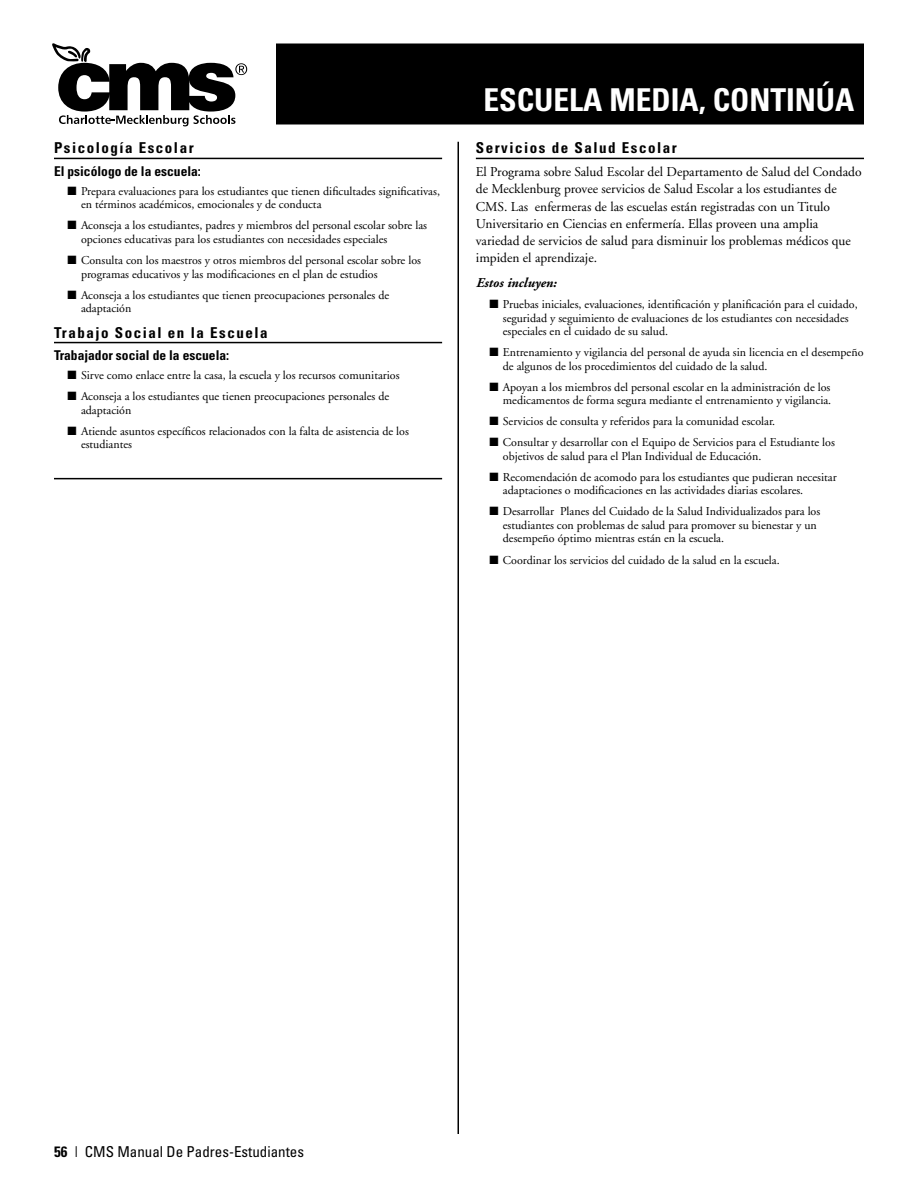
<style>
.page{position:relative;width:918px;height:1188px;background:#fff}
.page>*{position:absolute;margin:0;border:0;box-sizing:border-box;transform-origin:0 0}
.t1{font:700 condensed 31.5px "Univers";color:#fff}
.t2{font:700 condensed 15px "Univers";letter-spacing:.1em;color:#000}
.t3{font:condensed 15px "Univers";color:#000}
.t4{font:13.5px/17.2px "Adobe Garamond";color:#000}
.t5{font:700 condensed 13.5px "Univers";color:#000}
.t6{font:italic 700 13.5px "Adobe Garamond";color:#000}
.t7{font:12px/13.5px "Adobe Garamond";color:#000}
.s1{font-weight:700}
</style>
<div class="page">
<div style="left:277px;top:44px;width:586px;height:80px;background:#000"></div>
<svg style="left:52px;top:44px;width:195px;height:82px"></svg>
<hr style="left:476px;top:158px;width:388px;height:1px;background:#000">
<hr style="left:54px;top:158px;width:388px;height:1px;background:#000">
<hr style="left:54px;top:342px;width:388px;height:1px;background:#000">
<hr style="left:54px;top:478px;width:388px;height:1px;background:#000">
<hr style="left:458px;top:142px;width:1px;height:992px;background:#000">
<p class="t2" style="left:54px;top:139px;width:141px">Psicología Escolar</p>
<p class="t5" style="left:54px;top:163px;width:148px">El psicólogo de la escuela:</p>
<p class="t7" style="left:81px;top:185px;width:361px;text-indent:-14px">■ Prepara evaluaciones para los estudiantes que tienen dificultades significativas, en términos académicos, emocionales y de conducta</p>
<p class="t7" style="left:81px;top:219px;width:348px;text-indent:-14px">■ Aconseja a los estudiantes, padres y miembros del personal escolar sobre las opciones educativas para los estudiantes con necesidades especiales</p>
<p class="t7" style="left:81px;top:254px;width:342px;text-indent:-14px">■ Consulta con los maestros y otros miembros del personal escolar sobre los programas educativos y las modificaciones en el plan de estudios</p>
<p class="t7" style="left:81px;top:288px;width:310px;text-indent:-14px">■ Aconseja a los estudiantes que tienen preocupaciones personales de adaptación</p>
<p class="t2" style="left:54px;top:323px;width:215px">Trabajo Social en la Escuela</p>
<p class="t5" style="left:54px;top:347px;width:177px">Trabajador social de la escuela:</p>
<p class="t7" style="left:68px;top:369px;width:334px">■ Sirve como enlace entre la casa, la escuela y los recursos comunitarios</p>
<p class="t7" style="left:81px;top:390px;width:310px;text-indent:-14px">■ Aconseja a los estudiantes que tienen preocupaciones personales de adaptación</p>
<p class="t7" style="left:81px;top:424px;width:329px;text-indent:-14px">■ Atiende asuntos específicos relacionados con la falta de asistencia de los estudiantes</p>
<h1 class="t1" style="left:483px;top:81px;width:247px">ESCUELA MEDIA, contin</h1>
<h1 class="t1" style="left:816px;top:81px;width:36px">úa</h1>
<p class="t2" style="left:476px;top:139px;width:202px">Servicios de Salud Escolar</p>
<p class="t4" style="left:476px;top:163px;width:387px">El Programa sobre Salud Escolar del Departamento de Salud del Condado de Mecklenburg provee servicios de Salud Escolar a los estudiantes de CMS. Las enfermeras de las escuelas están registradas con un Titulo Universitario en Ciencias en enfermería. Ellas proveen una amplia variedad de servicios de salud para disminuir los problemas médicos que impiden el aprendizaje.</p>
<p class="t6" style="left:476px;top:275px;width:82px">Estos incluyen:</p>
<p class="t7" style="left:503px;top:298px;width:356px;text-indent:-14px">■ Pruebas iniciales, evaluaciones, identificación y planificación para el cuidado, seguridad y seguimiento de evaluaciones de los estudiantes con necesidades especiales en el cuidado de su salud.</p>
<p class="t7" style="left:503px;top:346px;width:362px;text-indent:-14px">■ Entrenamiento y vigilancia del personal de ayuda sin licencia en el desempeño de algunos de los procedimientos del cuidado de la salud.</p>
<p class="t7" style="left:489px;top:381px;width:343px;text-align:right">■ Apoyan a los miembros del personal escolar en la administración de los medicamentos de forma segura mediante el entrenamiento y vigilancia.</p>
<p class="t7" style="left:489px;top:415px;width:287px">■ Servicios de consulta y referidos para la comunidad escolar.</p>
<p class="t7" style="left:503px;top:436px;width:334px;text-indent:-14px">■ Consultar y desarrollar con el Equipo de Servicios para el Estudiante los objetivos de salud para el Plan Individual de Educación.</p>
<p class="t7" style="left:503px;top:471px;width:335px;text-indent:-14px">■ Recomendación de acomodo para los estudiantes que pudieran necesitar adaptaciones o modificaciones en las actividades diarias escolares.</p>
<p class="t7" style="left:503px;top:505px;width:319px;text-indent:-14px">■ Desarrollar Planes del Cuidado de la Salud Individualizados para los estudiantes con problemas de salud para promover su bienestar y un desempeño óptimo mientras están en la escuela.</p>
<p class="t7" style="left:489px;top:553px;width:292px">■ Coordinar los servicios del cuidado de la salud en la escuela.</p>
<p class="t3" style="left:54px;top:1142px;width:252px"><span class="s1">56</span> | CMS Manual De Padres-Estudiantes</p>
</div>
